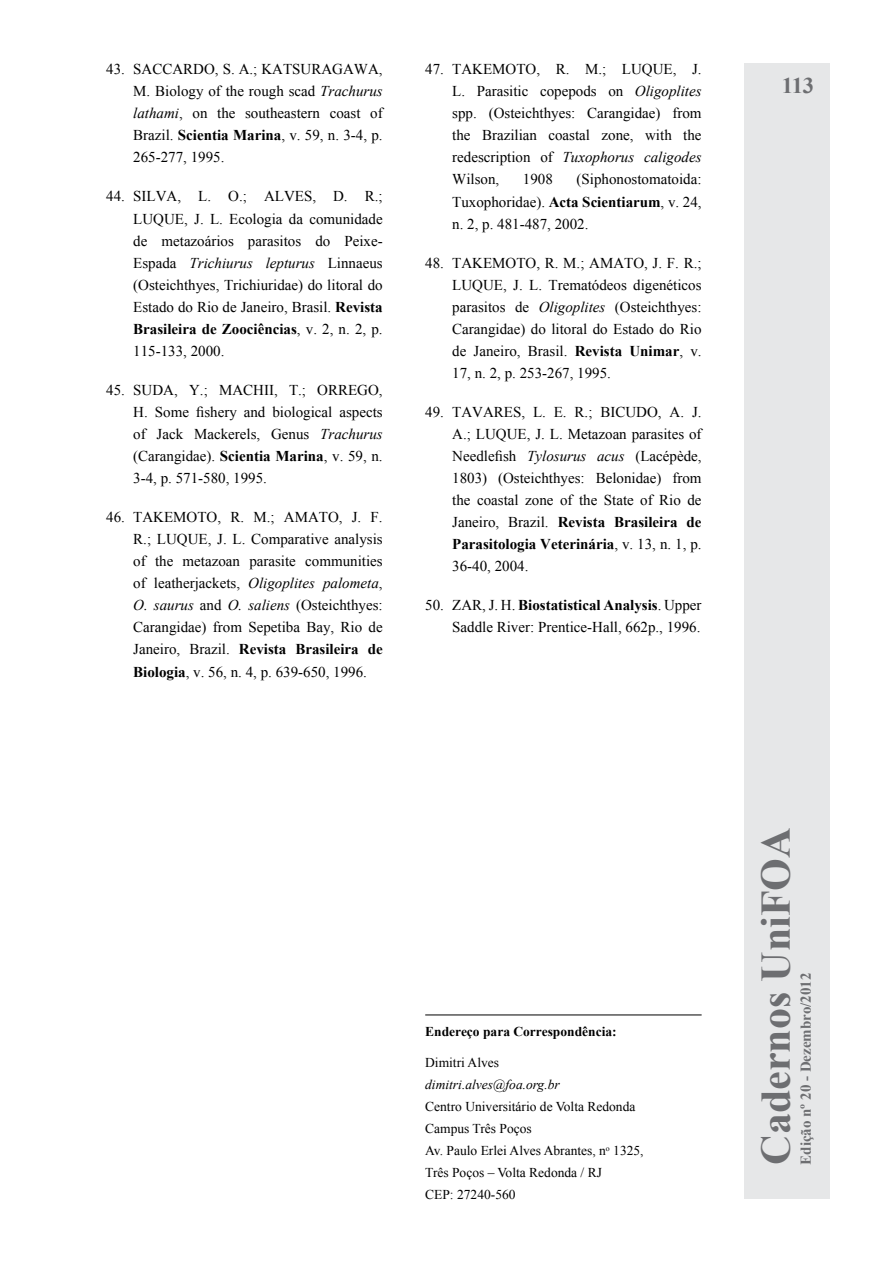
<style>
.page{position:relative;width:893px;height:1263px;background:#fff}
.page>*{position:absolute;margin:0;border:0;box-sizing:border-box;transform-origin:0 0}
.t1{font:700 42px "Times New Roman";color:#6d6e71}
.t2{font:700 22.5px "Times New Roman";color:#6d6e71}
.t3{font:15px/22px "Times New Roman";color:#000;text-align:justify}
.t4{font:700 15px "Times New Roman";color:#6d6e71}
.t5{font:13.5px/22px "Times New Roman";color:#000}
.t6{font:700 13.5px "Times New Roman";color:#000}
.t7{font:italic 13.5px "Times New Roman";color:#000}
.s1{font-style:italic}
.s2{font-weight:700}
</style>
<div class="page">
<div style="left:744px;top:64px;width:85px;height:1135px;background:#e6e7e8"></div>
<hr style="left:425px;top:1014px;width:277px;height:1px;background:#000">
<p class="t3" style="left:133px;top:58px;width:251px;text-indent:-27px">43. SACCARDO, S. A.; KATSURAGAWA, M. Biology of the rough scad <span class="s1">Trachurus lathami</span>, on the southeastern coast of Brazil. <span class="s2">Scientia Marina</span>, v. 59, n. 3-4, p.<br>265-277, 1995.</p>
<p class="t3" style="left:133px;top:185px;width:251px;text-indent:-27px">44. SILVA, L. O.; ALVES, D. R.; LUQUE, J. L. Ecologia da comunidade de metazoários parasitos do Peixe-Espada <span class="s1">Trichiurus lepturus</span> Linnaeus (Osteichthyes, Trichiuridae) do litoral do Estado do Rio de Janeiro, Brasil. <span class="s2">Revista Brasileira de Zoociências</span>, v. 2, n. 2, p.<br>115-133, 2000.</p>
<p class="t3" style="left:133px;top:379px;width:251px;text-indent:-27px">45. SUDA, Y.; MACHII, T.; ORREGO, H. Some fishery and biological aspects of Jack Mackerels, Genus <span class="s1">Trachurus </span>(Carangidae). <span class="s2">Scientia Marina</span>, v. 59, n.<br>3-4, p. 571-580, 1995.</p>
<p class="t3" style="left:133px;top:506px;width:251px;text-indent:-27px">46. TAKEMOTO, R. M.; AMATO, J. F.<br>R.; LUQUE, J. L. Comparative analysis of the metazoan parasite communities of leatherjackets, <span class="s1">Oligoplites palometa</span>, <span class="s1">O. saurus</span> and <span class="s1">O. saliens</span> (Osteichthyes:<br>Carangidae) from Sepetiba Bay, Rio de Janeiro, Brazil. <span class="s2">Revista Brasileira de Biologia</span>, v. 56, n. 4, p. 639-650, 1996.</p>
<p class="t3" style="left:452px;top:58px;width:251px;text-indent:-27px">47. TAKEMOTO, R. M.; LUQUE, J.<br>L. Parasitic copepods on <span class="s1">Oligoplites </span>spp. (Osteichthyes: Carangidae) from the Brazilian coastal zone, with the redescription of <span class="s1">Tuxophorus caligodes </span>Wilson,</p>
<p class="t3" style="left:452px;top:168px;width:251px;text-indent:124px">(Siphonostomatoida:<br>Tuxophoridae). <span class="s2">Acta Scientiarum</span>, v. 24, n. 2, p. 481-487, 2002.</p>
<p class="t3" style="left:452px;top:251px;width:251px;text-indent:-27px">48. TAKEMOTO, R. M.; AMATO, J. F. R.; LUQUE, J. L. Trematódeos digenéticos parasitos de <span class="s1">Oligoplites</span> (Osteichthyes:<br>Carangidae) do litoral do Estado do Rio de Janeiro, Brasil. <span class="s2">Revista Unimar</span>, v.<br>17, n. 2, p. 253-267, 1995.</p>
<p class="t3" style="left:452px;top:401px;width:251px;text-indent:-27px">49. TAVARES, L. E. R.; BICUDO, A. J.<br>A.; LUQUE, J. L. Metazoan parasites of Needlefish <span class="s1">Tylosurus acus</span> (Lacépède, 1803) (Osteichthyes: Belonidae) from the coastal zone of the State of Rio de Janeiro, Brazil. <span class="s2">Revista Brasileira de Parasitologia Veterinária</span>, v. 13, n. 1, p.<br>36-40, 2004.</p>
<p class="t3" style="left:425px;top:594px;width:278px;text-align:right">50. ZAR, J. H. <span class="s2">Biostatistical Analysis</span>. Upper<br>Saddle River: Prentice-Hall, 662p., 1996.</p>
<p class="t3" style="left:523px;top:168px;width:31px">1908</p>
<h2 class="t2" style="left:782px;top:70px;width:34px">113</h2>
<p class="t6" style="left:425px;top:1022px;width:193px">Endereço para Correspondência:</p>
<p class="t5" style="left:425px;top:1051px;width:75px">Dimitri Alves</p>
<p class="t7" style="left:425px;top:1075px;width:136px">dimitri.alves@foa.org.br</p>
<p class="t5" style="left:425px;top:1095px;width:220px">Centro Universitário de Volta Redonda<br>Campus Três Poços<br>Av. Paulo Erlei Alves Abrantes, n<sup>o</sup> 1325,<br>Três Poços – Volta Redonda / RJ<br>CEP: 27240-560</p>
<h1 class="t1" style="left:747px;top:1165px;width:339px;rotate:-90deg">Cadernos UniFOA</h1>
<p class="t4" style="left:795px;top:1165px;width:194px;rotate:-90deg">Edição nº 20 - Dezembro/2012</p>
</div>
